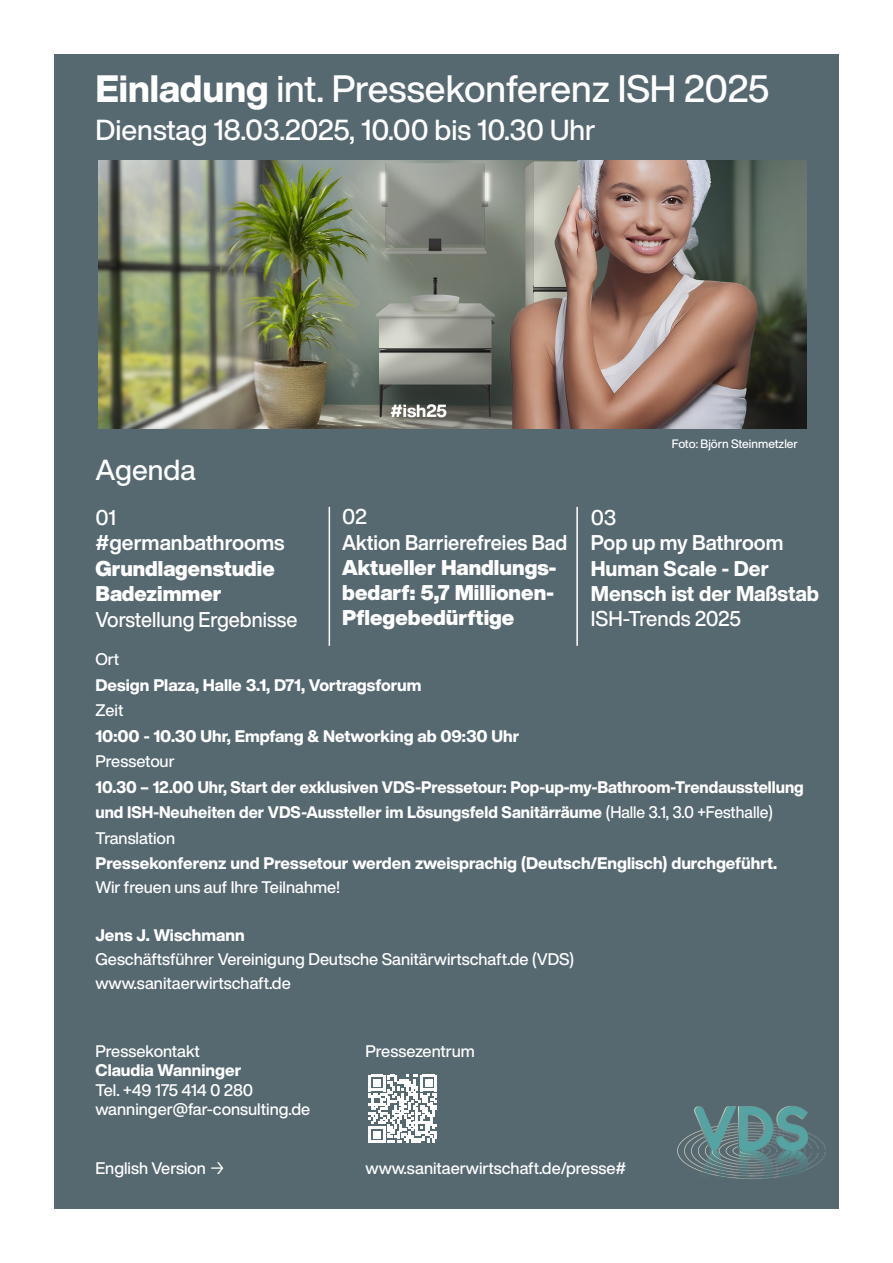
<style>
.page{position:relative;width:893px;height:1263px;background:#fff}
.page>*{position:absolute;margin:0;border:0;box-sizing:border-box;transform-origin:0 0}
.t1{font:500 37.5px "Helvetica Now Display";letter-spacing:-.005em;color:#fff}
.t2{font:500 28.5px "Helvetica Now Display";color:#fff}
.t3{font:900 21px/25.2px "Helvetica Now Display";color:#fff;text-align:justify}
.t4{font:800 21px/25.2px "Helvetica Now Display";color:#fff}
.t5{font:700 21px "Helvetica Now Display";color:#fff}
.t6{font:700 21px/25.2px "Helvetica Now Display";color:#fff;scale:.94 1}
.t7{font:500 21px "Helvetica Now Display";color:#fff;scale:.95 1}
.t8{font:500 21px "Helvetica Now Display";color:#fff}
.t9{font:500 16.5px "Helvetica Now Display";color:#fff}
.t10{font:800 16.5px "Helvetica Now Display";color:#fff}
.t11{font:800 16.5px/25.5px "Helvetica Now Display";color:#fff;scale:.96 1}
.t12{font:500 12px "Helvetica Now Display";color:#fff}
.s1{font-weight:800}
.s2{font-weight:500}
.s3{font-weight:400}
</style>
<div class="page">
<div style="left:54px;top:54px;width:784px;height:1155px;background:#566870"></div>
<img style="left:677px;top:1106px;width:149px;height:73px">
<hr style="left:329px;top:507px;width:1px;height:139px;background:#fff">
<hr style="left:576px;top:507px;width:2px;height:139px;background:#fff">
<img style="left:99px;top:160px;width:708px;height:268px">
<svg style="left:369px;top:1075px;width:68px;height:68px"></svg>
<p class="t1" style="left:95px;top:63px;width:676px"><span class="s1">Einladung</span> int. Pressekonferenz ISH 2025</p>
<p class="t2" style="left:95px;top:110px;width:502px">Dienstag 18.03.2025, 10.00 bis 10.30 Uhr</p>
<p class="t2" style="left:95px;top:450px;width:102px">Agenda</p>
<p class="t8" style="left:95px;top:503px;width:22px">01</p>
<p class="t5" style="left:95px;top:528px;width:191px">#germanbathrooms</p>
<p class="t3" style="left:95px;top:556px;width:181px">Grundlagenstudie</p>
<p class="t3" style="left:95px;top:581px;width:128px">Badezimmer</p>
<p class="t7" style="left:95px;top:605px;width:214px">Vorstellung Ergebnisse</p>
<p class="t6" style="left:342px;top:504px;width:241px"><span class="s2">02<br></span>Aktion Barrierefreies Bad</p>
<p class="t3" style="left:342px;top:555px;width:215px">Aktueller Handlungs&shy;bedarf: 5,7 Millionen-Pflegebedürftige</p>
<p class="t12" style="left:672px;top:435px;width:128px">Foto: Björn Steinmetzler</p>
<p class="t8" style="left:591px;top:503px;width:27px">03</p>
<p class="t5" style="left:591px;top:528px;width:194px">Pop up my Bathroom</p>
<p class="t4" style="left:591px;top:556px;width:230px">Human Scale - Der<br>Mensch ist der Maßstab<br><span class="s2">ISH-Trends 2025</span></p>
<p class="t9" style="left:95px;top:648px;width:25px">Ort</p>
<p class="t10" style="left:95px;top:673px;width:328px">Design Plaza, Halle 3.1, D71, Vortragsforum</p>
<p class="t9" style="left:95px;top:699px;width:29px">Zeit</p>
<p class="t10" style="left:95px;top:724px;width:425px">10:00 - 10.30 Uhr, Empfang &amp; Networking ab 09:30 Uhr</p>
<p class="t9" style="left:95px;top:750px;width:81px">Pressetour</p>
<p class="t11" style="left:95px;top:774px;width:739px">10.30 – 12.00 Uhr, Start der exklusiven VDS-Pressetour: Pop-up-my-Bathroom-Trendausstellung und ISH-Neuheiten der VDS-Aussteller im Lösungsfeld Sanitärräume <span class="s2">(Halle 3.1, 3.0 +Festhalle)</span></p>
<p class="t9" style="left:95px;top:826px;width:81px">Translation</p>
<p class="t10" style="left:95px;top:852px;width:683px">Pressekonferenz und Pressetour werden zweisprachig (Deutsch/Englisch) durchgeführt.</p>
<p class="t9" style="left:95px;top:876px;width:246px">Wir freuen uns auf Ihre Teilnahme!</p>
<p class="t10" style="left:95px;top:924px;width:151px">Jens J. Wischmann</p>
<p class="t9" style="left:95px;top:948px;width:480px">Geschäftsführer Vereinigung Deutsche Sanitärwirtschaft.de (VDS)</p>
<p class="t9" style="left:95px;top:972px;width:197px">www.sanitaerwirtschaft.de</p>
<p class="t9" style="left:95px;top:1039px;width:106px">Pressekontakt</p>
<p class="t9" style="left:365px;top:1039px;width:111px">Pressezentrum</p>
<p class="t10" style="left:95px;top:1059px;width:147px">Claudia Wanninger</p>
<p class="t9" style="left:95px;top:1078px;width:159px">Tel. +49 175 414 0 280</p>
<p class="t9" style="left:95px;top:1098px;width:216px">wanninger@far-consulting.de</p>
<p class="t9" style="left:95px;top:1156px;width:131px">English Version <span class="s3">→</span></p>
<p class="t9" style="left:365px;top:1156px;width:262px">www.sanitaerwirtschaft.de/presse#</p>
</div>
